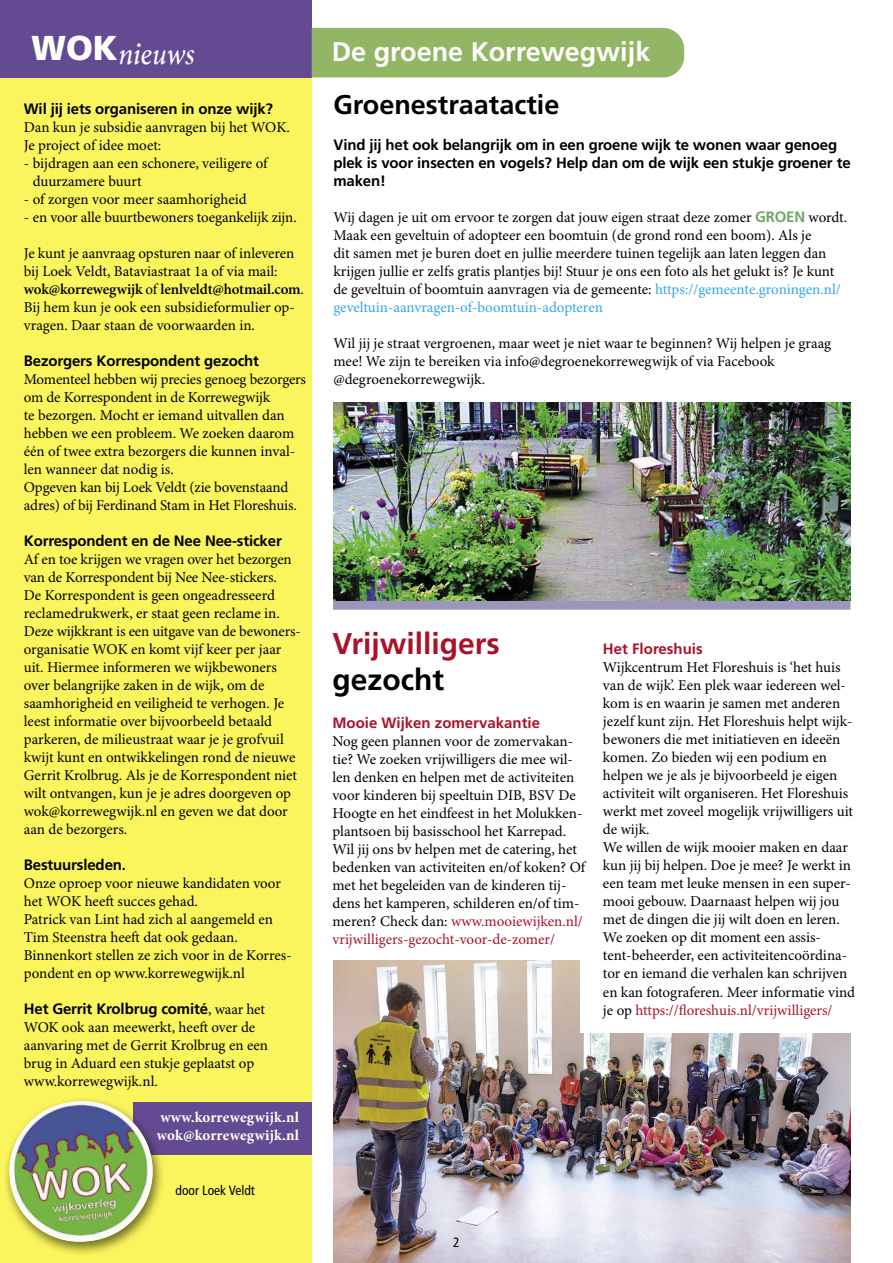
<style>
.page{position:relative;width:893px;height:1263px;background:#fff}
.page>*{position:absolute;margin:0;border:0;box-sizing:border-box;transform-origin:0 0}
.t1{font:italic 33px "Marion";color:#fff}
.t2{font:700 30px "Frutiger";color:#a9132a}
.t3{font:700 30px "Frutiger";color:#000}
.t4{font:700 27px "Frutiger";color:#fff}
.t5{font:700 27px "Frutiger";color:#000}
.t6{font:15px/18px "Minion Pro";color:#000}
.t7{font:700 15px/18px "Frutiger";letter-spacing:-.01em;color:#000}
.t8{font:700 15px/18px "Minion Pro";letter-spacing:.01em;color:#fff}
.t9{font:700 15px "Frutiger";color:#a9132a}
.t10{font:condensed 13.5px "Frutiger";color:#000}
.s1{font-family:"Frutiger";font-weight:900;font-style:normal;font-size:34.5px}
.s2{font-weight:600}
.s3{font-family:"Minion Pro";font-weight:400}
.s4{font-family:"Frutiger";font-weight:700;color:#6ea862}
.s5{color:#36a7e9}
.s6{color:#a9132a}
</style>
<div class="page">
<img style="left:333px;top:960px;width:517px;height:303px">
<div style="left:0;top:27px;width:312px;height:1236px;background:#faf55c"></div>
<div style="left:0;top:0;width:312px;height:77px;background:#644a92"></div>
<div style="left:133px;top:1102px;width:179px;height:52px;background:#644a92"></div>
<div style="left:2px;top:1096px;width:163px;height:160px;background:#000;opacity:.55"></div>
<svg style="left:6px;top:1097px;width:150px;height:4px"></svg>
<img style="left:6px;top:1101px;width:150px;height:144px">
<div style="left:333px;top:601px;width:518px;height:9px;background:#9c96bc"></div>
<div style="left:312px;top:28px;width:372px;height:49px;background:#92b663"></div>
<img style="left:333px;top:403px;width:517px;height:197px">
<div style="left:580px;top:949px;width:275px;height:83px;background:#fff"></div>
<h1 class="t1" style="left:32px;top:32px;width:164px"><span class="s1">WOK</span>nieuws</h1>
<p class="t7" style="left:24px;top:100px;width:251px">Wil jij iets organiseren in onze wijk?</p>
<p class="t6" style="left:24px;top:119px;width:268px">Dan kun je subsidie aanvragen bij het WOK.<br>Je project of idee moet:</p>
<p class="t6" style="left:33px;top:155px;width:236px;text-indent:-9px">- bijdragen aan een schonere, veiligere of duurzamere buurt</p>
<p class="t6" style="left:24px;top:191px;width:224px">- of zorgen voor meer saamhorigheid</p>
<p class="t6" style="left:24px;top:209px;width:274px">- en voor alle buurtbewoners toegankelijk zijn.</p>
<p class="t6" style="left:24px;top:245px;width:282px">Je kunt je aanvraag opsturen naar of inleveren bij Loek Veldt, Bataviastraat 1a of via mail: <span class="s2">wok@korrewegwijk</span> of <span class="s2">lenlveldt@hotmail.com</span>.<br>Bij hem kun je ook een subsidieformulier op&shy;vragen. Daar staan de voorwaarden in.</p>
<p class="t7" style="left:24px;top:352px;width:237px">Bezorgers Korrespondent gezocht</p>
<p class="t6" style="left:24px;top:371px;width:284px">Momenteel hebben wij precies genoeg bezorgers om de Korrespondent in de Korrewegwijk<br>te bezorgen. Mocht er iemand uitvallen dan hebben we een probleem. We zoeken daarom één of twee extra bezorgers die kunnen inval&shy;len wanneer dat nodig is.<br>Opgeven kan bij Loek Veldt (zie bovenstaand adres) of bij Ferdinand Stam in Het Floreshuis.</p>
<p class="t7" style="left:24px;top:532px;width:260px">Korrespondent en de Nee Nee-sticker</p>
<p class="t6" style="left:24px;top:551px;width:278px">Af en toe krijgen we vragen over het bezorgen van de Korrespondent bij Nee Nee-stickers.<br>De Korrespondent is geen ongeadresseerd reclamedrukwerk, er staat geen reclame in.<br>Deze wijkkrant is een uitgave van de bewoners&shy;organisatie WOK en komt vijf keer per jaar uit. Hiermee informeren we wijkbewoners over belangrijke zaken in de wijk, om de saamhorigheid en veiligheid te verhogen. Je leest informatie over bijvoorbeeld betaald parkeren, de milieustraat waar je je grofvuil kwijt kunt en ontwikkelingen rond de nieuwe Gerrit Krolbrug. Als je de Korrespondent niet wilt ontvangen, kun je je adres doorgeven op wok@korrewegwijk.nl en geven we dat door aan de bezorgers.</p>
<p class="t7" style="left:24px;top:856px;width:104px">Bestuursleden.</p>
<p class="t6" style="left:24px;top:875px;width:269px">Onze oproep voor nieuwe kandidaten voor het WOK heeft succes gehad.<br>Patrick van Lint had zich al aangemeld en Tim Steenstra heeft dat ook gedaan.<br>Binnenkort stellen ze zich voor in de Korres&shy;pondent en op www.korrewegwijk.nl</p>
<p class="t7" style="left:24px;top:1000px;width:243px">Het Gerrit Krolbrug comité<span class="s3">, waar het</span></p>
<p class="t6" style="left:24px;top:1019px;width:246px">WOK ook aan meewerkt, heeft over de aanvaring met de Gerrit Krolbrug en een brug in Aduard een stukje geplaatst op www.korrewegwijk.nl.</p>
<p class="t8" style="left:157px;top:1109px;width:143px">www.korrewegwijk.nl wok@korrewegwijk.nl</p>
<p class="t10" style="left:176px;top:1182px;width:81px">door Loek Veldt</p>
<h3 class="t4" style="left:332px;top:35px;width:320px">De groene Korrewegwijk</h3>
<h3 class="t5" style="left:333px;top:89px;width:228px">Groenestraatactie</h3>
<p class="t7" style="left:333px;top:136px;width:519px">Vind jij het ook belangrijk om in een groene wijk te wonen waar genoeg plek is voor insecten en vogels? Help dan om de wijk een stukje groener te maken!</p>
<p class="t6" style="left:333px;top:209px;width:515px">Wij dagen je uit om ervoor te zorgen dat jouw eigen straat deze zomer <span class="s4">GROEN</span> wordt.<br>Maak een geveltuin of adopteer een boomtuin (de grond rond een boom). Als je<br>dit samen met je buren doet en jullie meerdere tuinen tegelijk aan laten leggen dan krijgen jullie er zelfs gratis plantjes bij! Stuur je ons een foto als het gelukt is? Je kunt de geveltuin of boomtuin aanvragen via de gemeente: <span class="s5">https://gemeente.groningen.nl/ geveltuin-aanvragen-of-boomtuin-adopteren</span></p>
<p class="t6" style="left:333px;top:335px;width:499px">Wil jij je straat vergroenen, maar weet je niet waar te beginnen? Wij helpen je graag mee! We zijn te bereiken via info@degroenekorrewegwijk of via Facebook @degroenekorrewegwijk.</p>
<h2 class="t2" style="left:333px;top:626px;width:169px">Vrijwilligers</h2>
<h2 class="t3" style="left:333px;top:662px;width:113px">gezocht</h2>
<p class="t9" style="left:332px;top:714px;width:209px">Mooie Wijken zomervakantie</p>
<p class="t6" style="left:332px;top:733px;width:254px">Nog geen plannen voor de zomervakan&shy;tie? We zoeken vrijwilligers die mee wil&shy;len denken en helpen met de activiteiten voor kinderen bij speeltuin DIB, BSV De Hoogte en het eindfeest in het Molukken&shy;plantsoen bij basisschool het Karrepad.<br>Wil jij ons bv helpen met de catering, het bedenken van activiteiten en/of koken? Of met het begeleiden van de kinderen tij&shy;dens het kamperen, schilderen en/of tim&shy;meren? Check dan: <span class="s6">www.mooiewijken.nl/ vrijwilligers-gezocht-voor-de-zomer/</span></p>
<p class="t9" style="left:603px;top:640px;width:101px">Het Floreshuis</p>
<p class="t6" style="left:603px;top:659px;width:254px">Wijkcentrum Het Floreshuis is ‘het huis van de wijk’. Een plek waar iedereen wel&shy;kom is en waarin je samen met anderen jezelf kunt zijn. Het Floreshuis helpt wijk&shy;bewoners die met initiatieven en ideeën komen. Zo bieden wij een podium en helpen we je als je bijvoorbeeld je eigen activiteit wilt organiseren. Het Floreshuis werkt met zoveel mogelijk vrijwilligers uit de wijk.<br>We willen de wijk mooier maken en daar kun jij bij helpen. Doe je mee? Je werkt in een team met leuke mensen in een super&shy;mooi gebouw. Daarnaast helpen wij jou met de dingen die jij wilt doen en leren.<br>We zoeken op dit moment een assis&shy;tent-beheerder, een activiteitencoördina&shy;tor en iemand die verhalen kan schrijven en kan fotograferen. Meer informatie vind je op <span class="s6">https://floreshuis.nl/vrijwilligers/</span></p>
<p class="t10" style="left:453px;top:1234px;width:8px">2</p>
</div>
